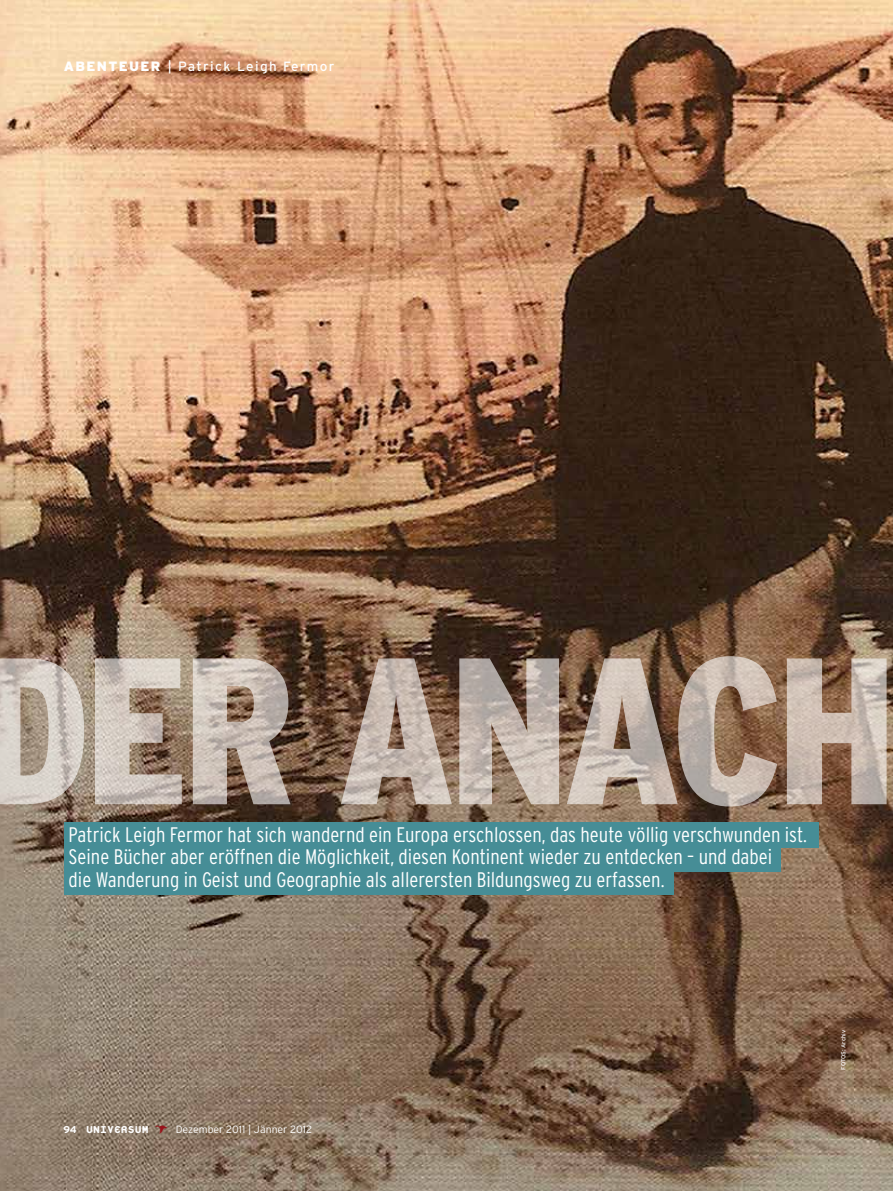
<style>
.page{position:relative;width:893px;height:1191px;background:#fff}
.page>*{position:absolute;margin:0;border:0;box-sizing:border-box;transform-origin:0 0}
.t1{font:300 condensed 21px/22.5px "Interstate";color:#fff}
.t2{font:13.5px "Interstate";letter-spacing:.1em;color:#fff}
.t3{font:300 10.5px "Interstate";color:#fff}
.t4{font:6px "Interstate";letter-spacing:-.015em;color:#fff}
.s1{font-weight:900}
.s2{font-weight:700;font-size:9.9px}
.s3{font-family:"Platelet";font-weight:800;font-size:15px}
.s4{font-family:"Carta";font-weight:400;font-size:13.5px;color:#98121a}
</style>
<div class="page">
<img style="left:0;top:0;width:893px;height:1191px">
<svg style="left:0;top:656px;width:893px;height:150px"></svg>
<div style="left:64px;top:822px;width:755px;height:25px;background:#468d96"></div>
<div style="left:64px;top:846px;width:717px;height:25px;background:#468d96"></div>
<div style="left:64px;top:866px;width:610px;height:29px;background:#468d96"></div>
<p class="t2" style="left:64px;top:59px;width:272px"><span class="s1">ABENTEUER</span> | Patrick Leigh Fermor</p>
<p class="t1" style="left:69px;top:823px;width:740px">Patrick Leigh Fermor hat sich wandernd ein Europa erschlossen, das heute völlig verschwunden ist.<br>Seine Bücher aber eröffnen die Möglichkeit, diesen Kontinent wieder zu entdecken – und dabei<br>die Wanderung in Geist und Geographie als allerersten Bildungsweg zu erfassen.</p>
<p class="t3" style="left:63px;top:1123px;width:250px"><span class="s2">94</span> <span class="s3">Universum</span> <span class="s4">S</span> Dezember 2011 | Jänner 2012</p>
<p class="t4" style="left:840px;top:1069px;width:41px;rotate:-90deg">Fotos: Archiv</p>
</div>
